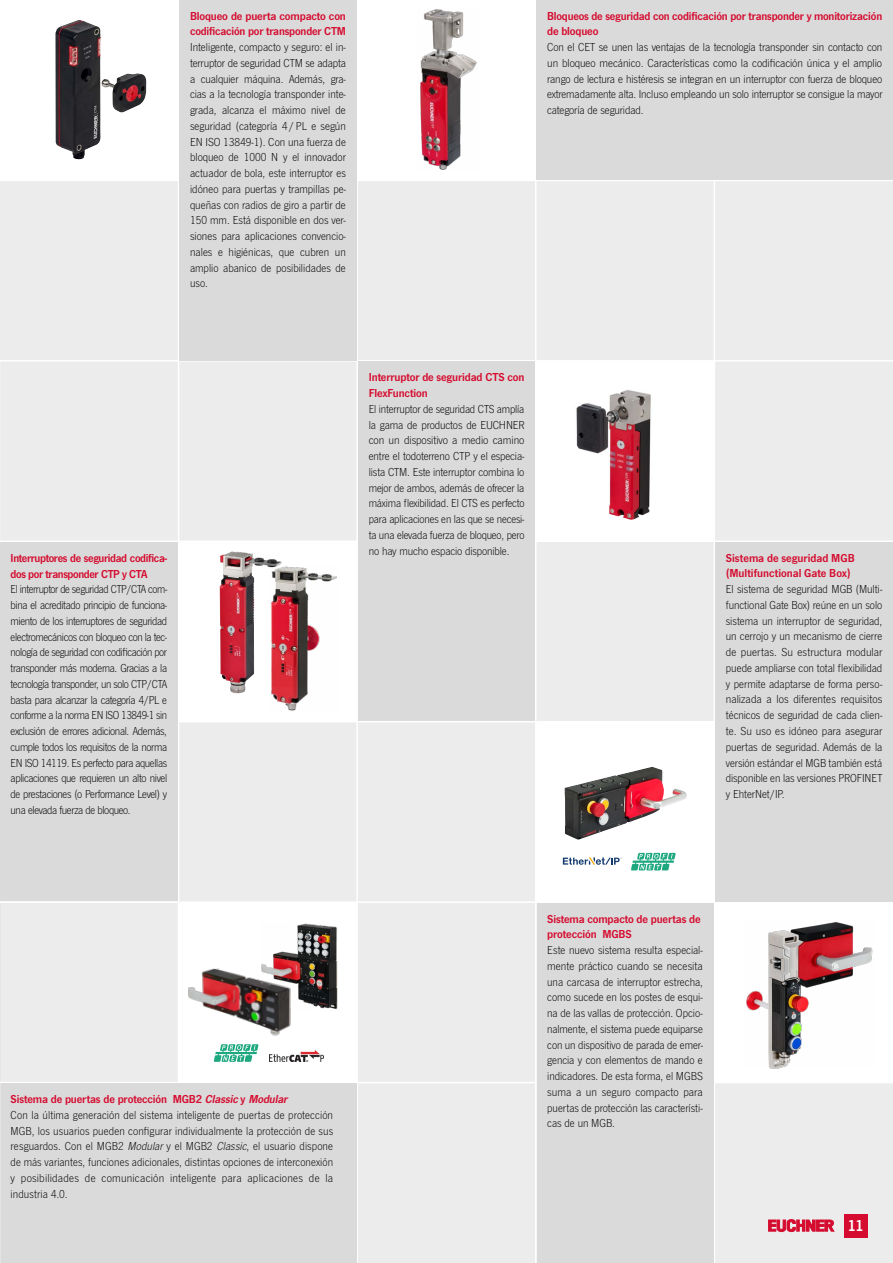
<style>
.page{position:relative;width:893px;height:1263px;background:#ececed}
.page>*{position:absolute;margin:0;border:0;box-sizing:border-box;transform-origin:0 0}
.t1{font:16.5px "News Got Dem";color:#fff}
.t2{font:300 12px/15.8px "News Got";letter-spacing:-.01em;color:#000;text-align:justify}
.t3{font:12px/15.8px "News Got Dem";letter-spacing:-.01em;color:#d50c2f}
.t4{font:12px/15.8px "News Got Dem";letter-spacing:-.03em;color:#d50c2f}
.s1{font-style:italic}
</style>
<div class="page">
<hr style="left:0;top:180px;width:893px;height:1px;background:#fff">
<hr style="left:0;top:360px;width:893px;height:2px;background:#fff">
<hr style="left:0;top:540px;width:893px;height:2px;background:#fff">
<hr style="left:0;top:721px;width:893px;height:1px;background:#fff">
<hr style="left:0;top:901px;width:893px;height:2px;background:#fff">
<hr style="left:0;top:1082px;width:893px;height:1px;background:#fff">
<hr style="left:178px;top:0;width:1px;height:1263px;background:#fff">
<hr style="left:356px;top:0;width:2px;height:1263px;background:#fff">
<hr style="left:535px;top:0;width:1px;height:1263px;background:#fff">
<hr style="left:714px;top:0;width:1px;height:1263px;background:#fff">
<svg style="left:768px;top:1219px;width:66px;height:12px"></svg>
<div style="left:844px;top:1214px;width:23px;height:23px;background:#d50c2f"></div>
<div style="left:179px;top:0;width:178px;height:360px;background:#dadada"></div>
<div style="left:537px;top:0;width:356px;height:180px;background:#dadada"></div>
<div style="left:715px;top:542px;width:178px;height:359px;background:#dadada"></div>
<div style="left:0;top:1083px;width:357px;height:180px;background:#dadada"></div>
<div style="left:537px;top:903px;width:176px;height:360px;background:#dadada"></div>
<div style="left:0;top:542px;width:178px;height:359px;background:#dadada"></div>
<div style="left:358px;top:362px;width:177px;height:359px;background:#dadada"></div>
<div style="left:357px;top:0;width:179px;height:180px;background:#fff"></div>
<div style="left:179px;top:541px;width:178px;height:181px;background:#fff"></div>
<div style="left:0;top:0;width:179px;height:180px;background:#fff"></div>
<img style="left:55px;top:20px;width:91px;height:139px">
<div style="left:714px;top:902px;width:179px;height:180px;background:#fff"></div>
<img style="left:746px;top:922px;width:127px;height:146px">
<div style="left:536px;top:361px;width:178px;height:180px;background:#fff"></div>
<img style="left:576px;top:390px;width:75px;height:130px">
<img style="left:420px;top:9px;width:57px;height:161px">
<img style="left:220px;top:579px;width:34px;height:114px">
<img style="left:219px;top:551px;width:63px;height:28px">
<img style="left:269px;top:566px;width:68px;height:145px">
<svg style="left:536px;top:722px;width:178px;height:179px;fill:#fff"></svg>
<div style="left:179px;top:903px;width:178px;height:179px;background:#fff"></div>
<svg style="left:631px;top:853px;width:45px;height:17px"></svg>
<svg style="left:563px;top:857px;width:59px;height:8px"></svg>
<img style="left:586px;top:767px;width:66px;height:15px">
<img style="left:262px;top:923px;width:76px;height:86px">
<img style="left:188px;top:968px;width:104px;height:68px">
<svg style="left:214px;top:1044px;width:45px;height:18px"></svg>
<img style="left:269px;top:1051px;width:54px;height:11px">
<p class="t3" style="left:190px;top:8px;width:157px">Bloqueo de puerta compacto con codificación por transponder CTM</p>
<p class="t2" style="left:190px;top:39px;width:157px">Inteligente, compacto y seguro: el in&shy;terruptor de seguridad CTM se adapta a cualquier máquina. Además, gra&shy;cias a la tecnología transponder inte&shy;grada, alcanza el máximo nivel de seguridad (categoría 4 / PL e según EN ISO 13849-1). Con una fuerza de bloqueo de 1000 N y el innovador actuador de bola, este interruptor es idóneo para puertas y trampillas pe&shy;queñas con radios de giro a partir de 150 mm. Está disponible en dos ver&shy;siones para aplicaciones convencio&shy;nales e higiénicas, que cubren un amplio abanico de posibilidades de uso.</p>
<p class="t3" style="left:547px;top:8px;width:337px">Bloqueos de seguridad con codificación por transponder y monitorización de bloqueo</p>
<p class="t2" style="left:547px;top:39px;width:337px">Con el CET se unen las ventajas de la tecnología transponder sin contacto con un bloqueo mecánico. Características como la codificación única y el amplio rango de lectura e histéresis se integran en un interruptor con fuerza de bloqueo extremadamente alta. Incluso empleando un solo interruptor se consigue la mayor categoría de seguridad.</p>
<p class="t4" style="left:11px;top:550px;width:158px">Interruptores de seguridad codifica&shy;dos por transponder CTP y CTA</p>
<p class="t2" style="left:11px;top:582px;width:158px">El interruptor de seguridad CTP/CTA com&shy;bina el acreditado principio de funciona&shy;miento de los interruptores de seguridad electromecánicos con bloqueo con la tec&shy;nología de seguridad con codificación por transponder más moderna. Gracias a la tecnología transponder, un solo CTP/CTA basta para alcanzar la categoría 4/PL e conforme a la norma EN ISO 13849-1 sin exclusión de errores adicional. Además, cumple todos los requisitos de la norma EN ISO 14119. Es perfecto para aquellas aplicaciones que requieren un alto nivel de prestaciones (o Performance Level) y una elevada fuerza de bloqueo.</p>
<p class="t3" style="left:369px;top:370px;width:157px">Interruptor de seguridad CTS con<br>FlexFunction</p>
<p class="t2" style="left:369px;top:401px;width:157px">El interruptor de seguridad CTS amplía la gama de productos de EUCHNER con un dispositivo a medio camino entre el todoterreno CTP y el especia&shy;lista CTM. Este interruptor combina lo mejor de ambos, además de ofrecer la máxima flexibilidad. El CTS es perfecto para aplicaciones en las que se necesi&shy;ta una elevada fuerza de bloqueo, pero no hay mucho espacio disponible.</p>
<p class="t3" style="left:726px;top:550px;width:130px">Sistema de seguridad MGB (Multifunctional Gate Box)</p>
<p class="t2" style="left:726px;top:581px;width:158px">El sistema de seguridad MGB (Multi&shy;functional Gate Box) reúne en un solo sistema un interruptor de seguridad, un cerrojo y un mecanismo de cierre de puertas. Su estructura modular puede ampliarse con total flexibilidad y permite adaptarse de forma perso&shy;nalizada a los diferentes requisitos técnicos de seguridad de cada clien&shy;te. Su uso es idóneo para asegurar puertas de seguridad. Además de la versión estándar el MGB también está disponible en las versiones PROFINET y EhterNet/IP.</p>
<p class="t3" style="left:11px;top:1091px;width:281px">Sistema de puertas de protección MGB2 <span class="s1">Classic</span> y <span class="s1">Modular</span></p>
<p class="t2" style="left:11px;top:1107px;width:324px">Con la última generación del sistema inteligente de puertas de protección MGB, los usuarios pueden configurar individualmente la protección de sus resguardos. Con el MGB2 <span class="s1">Modular</span> y el MGB2 <span class="s1">Classic</span>, el usuario dispone de más variantes, funciones adicionales, distintas opciones de interconexión y posibilidades de comunicación inteligente para aplicaciones de la industria 4.0.</p>
<p class="t3" style="left:547px;top:911px;width:155px">Sistema compacto de puertas de protección MGBS</p>
<p class="t2" style="left:547px;top:942px;width:157px">Este nuevo sistema resulta especial&shy;mente práctico cuando se necesita una carcasa de interruptor estrecha, como sucede en los postes de esqui&shy;na de las vallas de protección. Opcio&shy;nalmente, el sistema puede equiparse con un dispositivo de parada de emer&shy;gencia y con elementos de mando e indicadores. De esta forma, el MGBS suma a un seguro compacto para puertas de protección las característi&shy;cas de un MGB.</p>
<h1 class="t1" style="left:847px;top:1216px;width:18px">11</h1>
</div>
